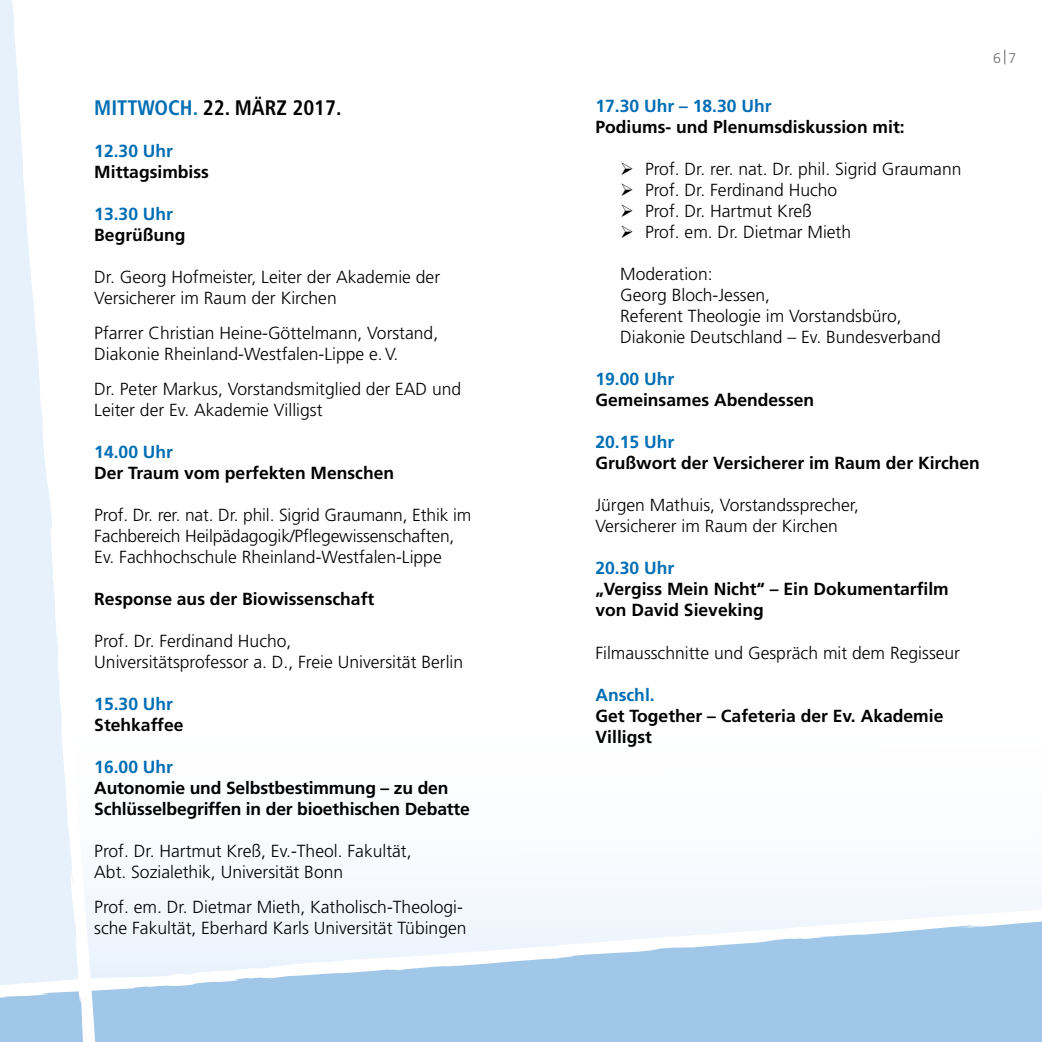
<style>
.page{position:relative;width:1042px;height:1042px;background:#fff}
.page>*{position:absolute;margin:0;border:0;box-sizing:border-box;transform-origin:0 0}
.t1{font:700 condensed 21px "Frutiger LT Pro";color:#000}
.t2{font:300 17.5px/21px "Frutiger LT Pro";color:#000}
.t3{font:700 17.5px/21px "Frutiger LT Pro";color:#000}
.t4{font:700 17.5px "Frutiger LT Pro";color:#006eb4}
.t5{font:300 14px "Frutiger LT Pro";color:#686867}
.s1{color:#006eb4}
</style>
<div class="page">
<svg style="left:0;top:0;width:72px;height:874px;fill:#e7f1fb"></svg>
<svg style="left:0;top:874px;width:1042px;height:168px"></svg>
<svg style="left:1004px;top:50px;width:1px;height:14px"></svg>
<p class="t1" style="left:94px;top:95px;width:249px"><span class="s1">MITTWOCH.</span> 22. MÄRZ 2017.</p>
<p class="t4" style="left:94px;top:141px;width:80px">12.30 Uhr</p>
<p class="t3" style="left:94px;top:161px;width:116px">Mittagsimbiss</p>
<p class="t4" style="left:94px;top:204px;width:80px">13.30 Uhr</p>
<p class="t3" style="left:94px;top:224px;width:93px">Begrüßung</p>
<p class="t2" style="left:94px;top:267px;width:347px">Dr. Georg Hofmeister, Leiter der Akademie der<br>Versicherer im Raum der Kirchen</p>
<p class="t2" style="left:94px;top:323px;width:345px">Pfarrer Christian Heine-Göttelmann, Vorstand,<br>Diakonie Rheinland-Westfalen-Lippe e.V.</p>
<p class="t2" style="left:94px;top:379px;width:368px">Dr. Peter Markus, Vorstandsmitglied der EAD und<br>Leiter der Ev. Akademie Villigst</p>
<p class="t4" style="left:94px;top:442px;width:80px">14.00 Uhr</p>
<p class="t3" style="left:94px;top:462px;width:301px">Der Traum vom perfekten Menschen</p>
<p class="t2" style="left:94px;top:505px;width:378px">Prof. Dr. rer. nat. Dr. phil. Sigrid Graumann, Ethik im<br>Fachbereich Heilpädagogik/Pflegewissenschaften,<br>Ev. Fachhochschule Rheinland-Westfalen-Lippe</p>
<p class="t3" style="left:94px;top:588px;width:282px">Response aus der Biowissenschaft</p>
<p class="t2" style="left:94px;top:631px;width:370px">Prof. Dr. Ferdinand Hucho,<br>Universitätsprofessor a. D., Freie Universität Berlin</p>
<p class="t4" style="left:94px;top:694px;width:80px">15.30 Uhr</p>
<p class="t3" style="left:94px;top:714px;width:91px">Stehkaffee</p>
<p class="t4" style="left:94px;top:757px;width:80px">16.00 Uhr</p>
<p class="t3" style="left:94px;top:777px;width:377px">Autonomie und Selbstbestimmung – zu den<br>Schlüsselbegriffen in der bioethischen Debatte</p>
<p class="t2" style="left:94px;top:841px;width:319px">Prof. Dr. Hartmut Kreß, Ev.-Theol. Fakultät,<br>Abt. Sozialethik, Universität Bonn</p>
<p class="t2" style="left:94px;top:897px;width:374px">Prof. em. Dr. Dietmar Mieth, Katholisch-Theologi&shy;sche Fakultät, Eberhard Karls Universität Tübingen</p>
<p class="t4" style="left:595px;top:96px;width:178px">17.30 Uhr – 18.30 Uhr</p>
<p class="t3" style="left:595px;top:117px;width:311px">Podiums- und Plenumsdiskussion mit:</p>
<p class="t2" style="left:620px;top:159px;width:343px">➢ Prof. Dr. rer. nat. Dr. phil. Sigrid Graumann</p>
<p class="t2" style="left:620px;top:180px;width:219px">➢ Prof. Dr. Ferdinand Hucho</p>
<p class="t2" style="left:620px;top:201px;width:193px">➢ Prof. Dr. Hartmut Kreß</p>
<p class="t2" style="left:620px;top:222px;width:232px">➢ Prof. em. Dr. Dietmar Mieth</p>
<p class="t2" style="left:620px;top:264px;width:322px">Moderation:<br>Georg Bloch-Jessen,<br>Referent Theologie im Vorstandsbüro,<br>Diakonie Deutschland – Ev. Bundesverband</p>
<p class="t4" style="left:595px;top:369px;width:80px">19.00 Uhr</p>
<p class="t3" style="left:595px;top:390px;width:220px">Gemeinsames Abendessen</p>
<p class="t4" style="left:595px;top:432px;width:80px">20.15 Uhr</p>
<p class="t3" style="left:595px;top:453px;width:386px">Grußwort der Versicherer im Raum der Kirchen</p>
<p class="t2" style="left:595px;top:495px;width:265px">Jürgen Mathuis, Vorstandssprecher,<br>Versicherer im Raum der Kirchen</p>
<p class="t4" style="left:595px;top:558px;width:80px">20.30 Uhr</p>
<p class="t3" style="left:595px;top:579px;width:355px">„Vergiss Mein Nicht“ – Ein Dokumentarfilm von David Sieveking</p>
<p class="t2" style="left:595px;top:642px;width:366px">Filmausschnitte und Gespräch mit dem Regisseur</p>
<p class="t4" style="left:595px;top:684px;width:61px">Anschl.</p>
<p class="t3" style="left:595px;top:705px;width:349px">Get Together – Cafeteria der Ev. Akademie<br>Villigst</p>
<p class="t5" style="left:993px;top:50px;width:25px">6 7</p>
</div>
